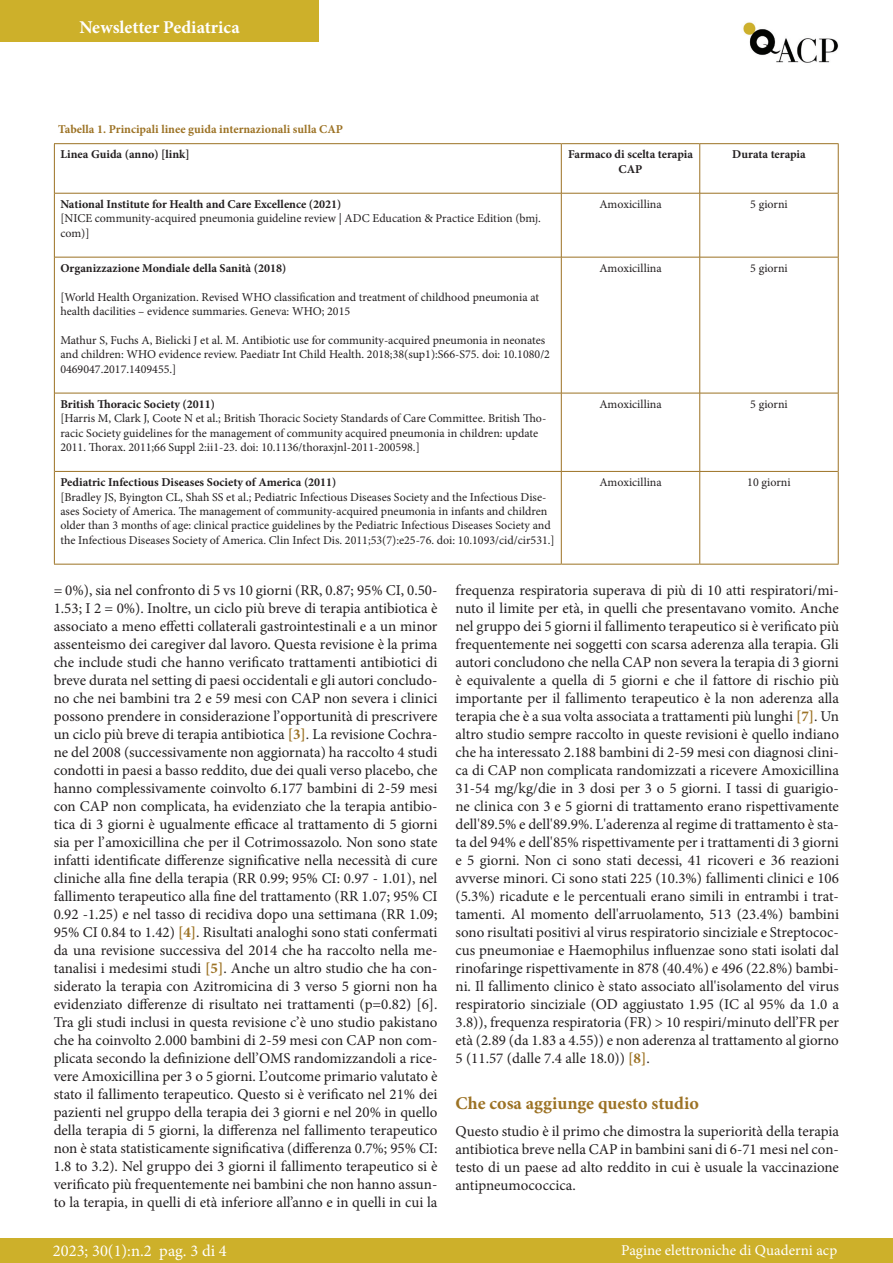
<style>
.page{position:relative;width:893px;height:1263px;background:#fff}
.page>*{position:absolute;margin:0;border:0;box-sizing:border-box;transform-origin:0 0}
.t1{font:700 18px "Minion Pro";color:#9c7224}
.t2{font:700 18px "Minion Pro";color:#fff}
.t3{font:16.5px "Minion Pro";color:#fff}
.t4{font:15px/18px "Minion Pro";color:#231f20;text-align:justify}
.t5{font:15px "Minion Pro";color:#fff}
.t6{font:12px/14.4px "Minion Pro";color:#231f20}
.t7{font:700 12px/14.4px "Minion Pro";color:#231f20;text-align:center}
.t8{font:700 12px "Minion Pro";color:#9c7224}
.s1{font-weight:700;color:#9c7224}
</style>
<div class="page">
<div style="left:0;top:0;width:319px;height:41px;background:#cdb02a"></div>
<img style="left:743px;top:22px;width:96px;height:41px">
<div style="left:0;top:1239px;width:892px;height:24px;background:#cdb02a"></div>
<hr style="left:54px;top:143px;width:507px;height:1px;background:#9c7224">
<hr style="left:54px;top:144px;width:1px;height:49px;background:#9c7224">
<hr style="left:561px;top:143px;width:139px;height:1px;background:#9c7224">
<hr style="left:700px;top:143px;width:139px;height:1px;background:#9c7224">
<hr style="left:838px;top:144px;width:1px;height:49px;background:#9c7224">
<hr style="left:54px;top:193px;width:1px;height:64px;background:#9c7224">
<hr style="left:838px;top:193px;width:1px;height:64px;background:#9c7224">
<hr style="left:54px;top:257px;width:1px;height:136px;background:#9c7224">
<hr style="left:838px;top:257px;width:1px;height:136px;background:#9c7224">
<hr style="left:54px;top:393px;width:1px;height:78px;background:#9c7224">
<hr style="left:838px;top:393px;width:1px;height:78px;background:#9c7224">
<hr style="left:54px;top:471px;width:1px;height:93px;background:#9c7224">
<hr style="left:838px;top:471px;width:1px;height:93px;background:#9c7224">
<hr style="left:54px;top:564px;width:507px;height:1px;background:#9c7224">
<hr style="left:561px;top:564px;width:139px;height:1px;background:#9c7224">
<hr style="left:700px;top:564px;width:139px;height:1px;background:#9c7224">
<hr style="left:561px;top:144px;width:1px;height:49px;background:#9c7224">
<hr style="left:699px;top:144px;width:1px;height:49px;background:#9c7224">
<hr style="left:55px;top:193px;width:506px;height:1px;background:#9c7224">
<hr style="left:561px;top:193px;width:139px;height:1px;background:#9c7224">
<hr style="left:561px;top:193px;width:1px;height:64px;background:#9c7224">
<hr style="left:700px;top:193px;width:138px;height:1px;background:#9c7224">
<hr style="left:699px;top:193px;width:1px;height:64px;background:#9c7224">
<hr style="left:55px;top:257px;width:506px;height:1px;background:#9c7224">
<hr style="left:561px;top:257px;width:139px;height:1px;background:#9c7224">
<hr style="left:561px;top:257px;width:1px;height:136px;background:#9c7224">
<hr style="left:700px;top:257px;width:138px;height:1px;background:#9c7224">
<hr style="left:699px;top:257px;width:1px;height:136px;background:#9c7224">
<hr style="left:55px;top:393px;width:506px;height:1px;background:#9c7224">
<hr style="left:561px;top:393px;width:139px;height:1px;background:#9c7224">
<hr style="left:561px;top:393px;width:1px;height:78px;background:#9c7224">
<hr style="left:700px;top:393px;width:138px;height:1px;background:#9c7224">
<hr style="left:699px;top:393px;width:1px;height:78px;background:#9c7224">
<hr style="left:55px;top:471px;width:506px;height:1px;background:#9c7224">
<hr style="left:561px;top:471px;width:139px;height:1px;background:#9c7224">
<hr style="left:561px;top:472px;width:1px;height:92px;background:#9c7224">
<hr style="left:700px;top:471px;width:138px;height:1px;background:#9c7224">
<hr style="left:699px;top:472px;width:1px;height:92px;background:#9c7224">
<p class="t2" style="left:79px;top:15px;width:162px">Newsletter Pediatrica</p>
<p class="t8" style="left:58px;top:121px;width:286px">Tabella 1. Principali linee guida internazionali sulla CAP</p>
<p class="t7" style="left:60px;top:147px;width:131px">Linea Guida (anno) [link]</p>
<p class="t7" style="left:568px;top:147px;width:126px">Farmaco di scelta terapia<br>CAP</p>
<p class="t7" style="left:732px;top:147px;width:75px">Durata terapia</p>
<p class="t7" style="left:60px;top:197px;width:283px">National Institute for Health and Care Excellence (2021)</p>
<p class="t6" style="left:60px;top:211px;width:482px">[NICE community-acquired pneumonia guideline review | ADC Education &amp; Practice Edition (bmj. com)]</p>
<p class="t6" style="left:599px;top:197px;width:64px">Amoxicillina</p>
<p class="t6" style="left:750px;top:197px;width:39px">5 giorni</p>
<p class="t7" style="left:60px;top:261px;width:227px">Organizzazione Mondiale della Sanità (2018)</p>
<p class="t6" style="left:60px;top:290px;width:480px">[World Health Organization. Revised WHO classification and treatment of childhood pneumonia at health dacilities – evidence summaries. Geneva: WHO; 2015</p>
<p class="t6" style="left:60px;top:333px;width:491px">Mathur S, Fuchs A, Bielicki J et al. M. Antibiotic use for community-acquired pneumonia in neonates and children: WHO evidence review. Paediatr Int Child Health. 2018;38(sup1):S66-S75. doi: 10.1080/2<br>0469047.2017.1409455.]</p>
<p class="t7" style="left:60px;top:397px;width:156px">British Thoracic Society (2011)</p>
<p class="t6" style="left:60px;top:411px;width:487px">[Harris M, Clark J, Coote N et al.; British Thoracic Society Standards of Care Committee. British Tho&shy;racic Society guidelines for the management of community acquired pneumonia in children: update<br>2011. Thorax. 2011;66 Suppl 2:ii1-23. doi: 10.1136/thoraxjnl-2011-200598.]</p>
<p class="t7" style="left:60px;top:475px;width:278px">Pediatric Infectious Diseases Society of America (2011)</p>
<p class="t6" style="left:60px;top:490px;width:496px">[Bradley JS, Byington CL, Shah SS et al.; Pediatric Infectious Diseases Society and the Infectious Dise&shy;ases Society of America. The management of community-acquired pneumonia in infants and children older than 3 months of age: clinical practice guidelines by the Pediatric Infectious Diseases Society and the Infectious Diseases Society of America. Clin Infect Dis. 2011;53(7):e25-76. doi: 10.1093/cid/cir531.]</p>
<p class="t6" style="left:599px;top:261px;width:64px">Amoxicillina</p>
<p class="t6" style="left:750px;top:261px;width:39px">5 giorni</p>
<p class="t6" style="left:599px;top:397px;width:64px">Amoxicillina</p>
<p class="t6" style="left:750px;top:397px;width:39px">5 giorni</p>
<p class="t6" style="left:599px;top:475px;width:64px">Amoxicillina</p>
<p class="t6" style="left:747px;top:475px;width:45px">10 giorni</p>
<p class="t4" style="left:54px;top:581px;width:385px">= 0%), sia nel confronto di 5 vs 10 giorni (RR, 0.87; 95% CI, 0.50- 1.53; I 2 = 0%). Inoltre, un ciclo più breve di terapia antibiotica è associato a meno effetti collaterali gastrointestinali e a un minor assenteismo dei caregiver dal lavoro. Questa revisione è la prima che include studi che hanno verificato trattamenti antibiotici di breve durata nel setting di paesi occidentali e gli autori concludo&shy;no che nei bambini tra 2 e 59 mesi con CAP non severa i clinici possono prendere in considerazione l’opportunità di prescrivere un ciclo più breve di terapia antibiotica <span class="s1">[3]</span>. La revisione Cochra&shy;ne del 2008 (successivamente non aggiornata) ha raccolto 4 studi condotti in paesi a basso reddito, due dei quali verso placebo, che hanno complessivamente coinvolto 6.177 bambini di 2-59 mesi con CAP non complicata, ha evidenziato che la terapia antibio&shy;tica di 3 giorni è ugualmente efficace al trattamento di 5 giorni sia per l’amoxicillina che per il Cotrimossazolo. Non sono state infatti identificate differenze significative nella necessità di cure cliniche alla fine della terapia (RR 0.99; 95% CI: 0.97 - 1.01), nel fallimento terapeutico alla fine del trattamento (RR 1.07; 95% CI 0.92 -1.25) e nel tasso di recidiva dopo una settimana (RR 1.09; 95% CI 0.84 to 1.42) <span class="s1">[4]</span>. Risultati analoghi sono stati confermati da una revisione successiva del 2014 che ha raccolto nella me&shy;tanalisi i medesimi studi <span class="s1">[5]</span>. Anche un altro studio che ha con&shy;siderato la terapia con Azitromicina di 3 verso 5 giorni non ha evidenziato differenze di risultato nei trattamenti (p=0.82) [6].<br>Tra gli studi inclusi in questa revisione c’è uno studio pakistano che ha coinvolto 2.000 bambini di 2-59 mesi con CAP non com&shy;plicata secondo la definizione dell’OMS randomizzandoli a rice&shy;vere Amoxicillina per 3 o 5 giorni. L’outcome primario valutato è stato il fallimento terapeutico. Questo si è verificato nel 21% dei pazienti nel gruppo della terapia dei 3 giorni e nel 20% in quello della terapia di 5 giorni, la differenza nel fallimento terapeutico non è stata statisticamente significativa (differenza 0.7%; 95% CI:<br>1.8 to 3.2). Nel gruppo dei 3 giorni il fallimento terapeutico si è verificato più frequentemente nei bambini che non hanno assun&shy;to la terapia, in quelli di età inferiore all’anno e in quelli in cui la</p>
<p class="t4" style="left:455px;top:581px;width:385px">frequenza respiratoria superava di più di 10 atti respiratori/mi&shy;nuto il limite per età, in quelli che presentavano vomito. Anche nel gruppo dei 5 giorni il fallimento terapeutico si è verificato più frequentemente nei soggetti con scarsa aderenza alla terapia. Gli autori concludono che nella CAP non severa la terapia di 3 giorni è equivalente a quella di 5 giorni e che il fattore di rischio più importante per il fallimento terapeutico è la non aderenza alla terapia che è a sua volta associata a trattamenti più lunghi <span class="s1">[7]</span>. Un altro studio sempre raccolto in queste revisioni è quello indiano che ha interessato 2.188 bambini di 2-59 mesi con diagnosi clini&shy;ca di CAP non complicata randomizzati a ricevere Amoxicillina 31-54 mg/kg/die in 3 dosi per 3 o 5 giorni. I tassi di guarigio&shy;ne clinica con 3 e 5 giorni di trattamento erano rispettivamente dell'89.5% e dell'89.9%. L'aderenza al regime di trattamento è sta&shy;ta del 94% e dell'85% rispettivamente per i trattamenti di 3 giorni e 5 giorni. Non ci sono stati decessi, 41 ricoveri e 36 reazioni avverse minori. Ci sono stati 225 (10.3%) fallimenti clinici e 106 (5.3%) ricadute e le percentuali erano simili in entrambi i trat&shy;tamenti. Al momento dell'arruolamento, 513 (23.4%) bambini sono risultati positivi al virus respiratorio sinciziale e Streptococ&shy;cus pneumoniae e Haemophilus influenzae sono stati isolati dal rinofaringe rispettivamente in 878 (40.4%) e 496 (22.8%) bambi&shy;ni. Il fallimento clinico è stato associato all'isolamento del virus respiratorio sinciziale (OD aggiustato 1.95 (IC al 95% da 1.0 a 3.8)), frequenza respiratoria (FR) &gt; 10 respiri/minuto dell’FR per età (2.89 (da 1.83 a 4.55)) e non aderenza al trattamento al giorno 5 (11.57 (dalle 7.4 alle 18.0)) <span class="s1">[8]</span>.</p>
<p class="t1" style="left:455px;top:1091px;width:245px">Che cosa aggiunge questo studio</p>
<p class="t4" style="left:455px;top:1123px;width:385px">Questo studio è il primo che dimostra la superiorità della terapia antibiotica breve nella CAP in bambini sani di 6-71 mesi nel con&shy;testo di un paese ad alto reddito in cui è usuale la vaccinazione antipneumococcica.</p>
<p class="t3" style="left:53px;top:1240px;width:175px">2023; 30(1):n.2 pag. 3 di 4</p>
<p class="t5" style="left:621px;top:1240px;width:217px">Pagine elettroniche di Quaderni acp</p>
</div>
